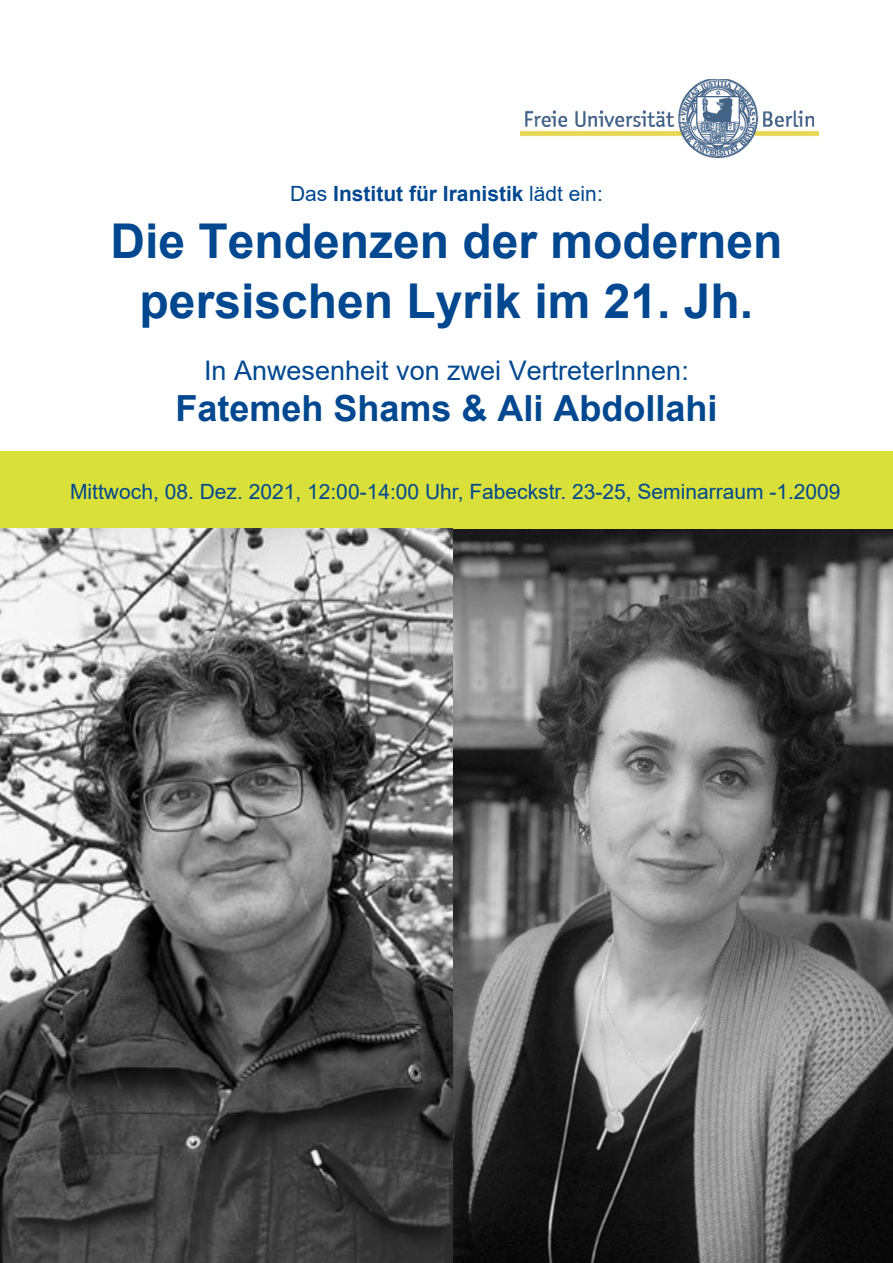
<style>
.page{position:relative;width:893px;height:1263px;background:#fff}
.page>*{position:absolute;margin:0;border:0;box-sizing:border-box;transform-origin:0 0}
.t1{font:700 48px/59.4px "Arial";color:#014890;text-align:center}
.t2{font:700 36px "Arial";color:#014890}
.t3{font:27px "Arial";color:#014890}
.t4{font:21px "Arial";color:#014890}
.t5{font:700 21px "Arial";color:#014890}
.s1{font-weight:400}
</style>
<div class="page">
<img style="left:521px;top:79px;width:298px;height:79px">
<div style="left:0;top:451px;width:893px;height:79px;background:#d8e039"></div>
<img style="left:452px;top:529px;width:441px;height:734px">
<img style="left:0;top:529px;width:452px;height:734px">
<p class="t5" style="left:290px;top:179px;width:314px"><span class="s1">Das</span> Institut für Iranistik <span class="s1">lädt ein:</span></p>
<h1 class="t1" style="left:110px;top:212px;width:674px">Die Tendenzen der modernen persischen Lyrik im 21. Jh.</h1>
<p class="t3" style="left:204px;top:352px;width:486px">In Anwesenheit von zwei VertreterInnen:</p>
<h2 class="t2" style="left:175px;top:382px;width:544px">Fatemeh Shams &amp; Ali Abdollahi</h2>
<p class="t4" style="left:70px;top:477px;width:772px">Mittwoch, 08. Dez. 2021, 12:00-14:00 Uhr, Fabeckstr. 23-25, Seminarraum -1.2009</p>
</div>
